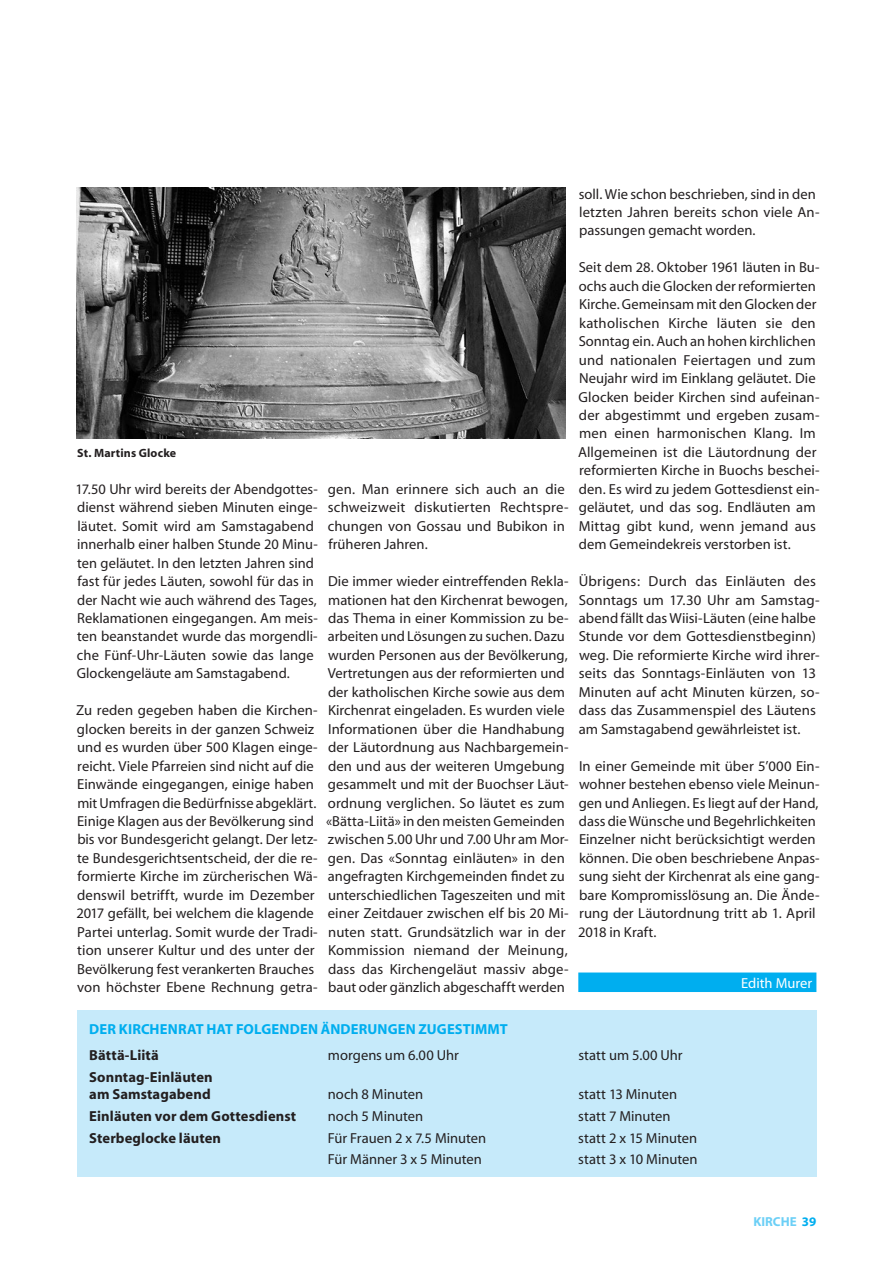
<style>
.page{position:relative;width:893px;height:1263px;background:#fff}
.page>*{position:absolute;margin:0;border:0;box-sizing:border-box;transform-origin:0 0}
.t1{font:14.55px/18.5px "Myriad";letter-spacing:.005em;color:#231f20}
.t2{font:700 14.55px/17.4px "Myriad";letter-spacing:.005em;color:#231f20}
.t3{font:700 14.55px "Myriad";letter-spacing:.01em;color:#00aeef}
.t4{font:14.55px "Myriad";color:#fff}
.t5{font:700 13.05px "Myriad";color:#6bcff6}
.t6{font:700 12px "Myriad";letter-spacing:.015em;color:#231f20}
.s1{color:#00aeef}
</style>
<div class="page">
<div style="left:578px;top:972px;width:238px;height:20px;background:#00aeef"></div>
<img style="left:77px;top:188px;width:489px;height:250px">
<div style="left:77px;top:1010px;width:739px;height:167px;background:#c6eafa"></div>
<p class="t6" style="left:77px;top:447px;width:100px">St. Martins Glocke</p>
<p class="t1" style="left:76px;top:480px;width:244px">17.50 Uhr wird bereits der Abendgottes&shy;dienst während sieben Minuten einge&shy;läutet. Somit wird am Samstagabend innerhalb einer halben Stunde 20 Minu&shy;ten geläutet. In den letzten Jahren sind fast für jedes Läuten, sowohl für das in der Nacht wie auch während des Tages, Reklamationen eingegangen. Am meis&shy;ten beanstandet wurde das morgendli&shy;che Fünf-Uhr-Läuten sowie das lange Glockengeläute am Samstagabend.</p>
<p class="t1" style="left:76px;top:702px;width:243px">Zu reden gegeben haben die Kirchen&shy;glocken bereits in der ganzen Schweiz und es wurden über 500 Klagen einge&shy;reicht. Viele Pfarreien sind nicht auf die Einwände eingegangen, einige haben mit Umfragen die Bedürfnisse abgeklärt.<br>Einige Klagen aus der Bevölkerung sind bis vor Bundesgericht gelangt. Der letz&shy;te Bundesgerichtsentscheid, der die re&shy;formierte Kirche im zürcherischen Wä&shy;denswil betrifft, wurde im Dezember 2017 gefällt, bei welchem die klagende Partei unterlag. Somit wurde der Tradi&shy;tion unserer Kultur und des unter der Bevölkerung fest verankerten Brauches von höchster Ebene Rechnung getra-</p>
<p class="t1" style="left:328px;top:480px;width:242px">gen. Man erinnere sich auch an die schweizweit diskutierten Rechtspre&shy;chungen von Gossau und Bubikon in früheren Jahren.</p>
<p class="t1" style="left:326px;top:573px;width:244px">Die immer wieder eintreffenden Rekla&shy;mationen hat den Kirchenrat bewogen, das Thema in einer Kommission zu be&shy;arbeiten und Lösungen zu suchen. Dazu wurden Personen aus der Bevölkerung, Vertretungen aus der reformierten und der katholischen Kirche sowie aus dem Kirchenrat eingeladen. Es wurden viele Informationen über die Handhabung der Läutordnung aus Nachbargemein&shy;den und aus der weiteren Umgebung gesammelt und mit der Buochser Läut&shy;ordnung verglichen. So läutet es zum «Bätta-Liitä» in den meisten Gemeinden zwischen 5.00 Uhr und 7.00 Uhr am Mor&shy;gen. Das «Sonntag einläuten» in den angefragten Kirchgemeinden findet zu unterschiedlichen Tageszeiten und mit einer Zeitdauer zwischen elf bis 20 Mi&shy;nuten statt. Grundsätzlich war in der Kommission niemand der Meinung, dass das Kirchengeläut massiv abge&shy;baut oder gänzlich abgeschafft werden</p>
<p class="t1" style="left:579px;top:185px;width:242px">soll. Wie schon beschrieben, sind in den letzten Jahren bereits schon viele An&shy;passungen gemacht worden.</p>
<p class="t1" style="left:578px;top:259px;width:243px">Seit dem 28. Oktober 1961 läuten in Bu&shy;ochs auch die Glocken der reformierten Kirche. Gemeinsam mit den Glocken der katholischen Kirche läuten sie den Sonntag ein. Auch an hohen kirchlichen und nationalen Feiertagen und zum Neujahr wird im Einklang geläutet. Die Glocken beider Kirchen sind aufeinan&shy;der abgestimmt und ergeben zusam&shy;men einen harmonischen Klang. Im Allgemeinen ist die Läutordnung der reformierten Kirche in Buochs beschei&shy;den. Es wird zu jedem Gottesdienst ein&shy;geläutet, und das sog. Endläuten am Mittag gibt kund, wenn jemand aus dem Gemeindekreis verstorben ist.</p>
<p class="t1" style="left:579px;top:573px;width:242px">Übrigens: Durch das Einläuten des Sonntags um 17.30 Uhr am Samstag&shy;abend fällt das Wiisi-Läuten (eine halbe Stunde vor dem Gottesdienstbeginn) weg. Die reformierte Kirche wird ihrer&shy;seits das Sonntags-Einläuten von 13<br>Minuten auf acht Minuten kürzen, so&shy;dass das Zusammenspiel des Läutens am Samstagabend gewährleistet ist.</p>
<p class="t1" style="left:578px;top:757px;width:243px">In einer Gemeinde mit über 5’000 Ein&shy;wohner bestehen ebenso viele Meinun&shy;gen und Anliegen. Es liegt auf der Hand, dass die Wünsche und Begehrlichkeiten Einzelner nicht berücksichtigt werden können. Die oben beschriebene Anpas&shy;sung sieht der Kirchenrat als eine gang&shy;bare Kompromisslösung an. Die Ände&shy;rung der Läutordnung tritt ab 1. April 2018 in Kraft.</p>
<p class="t4" style="left:741px;top:975px;width:73px">Edith Murer</p>
<p class="t3" style="left:89px;top:1022px;width:420px">DER KIRCHENRAT HAT FOLGENDEN ÄNDERUNGEN ZUGESTIMMT</p>
<p class="t2" style="left:89px;top:1047px;width:71px">Bättä-Liitä</p>
<p class="t1" style="left:328px;top:1047px;width:133px">morgens um 6.00 Uhr</p>
<p class="t1" style="left:578px;top:1047px;width:106px">statt um 5.00 Uhr</p>
<p class="t2" style="left:89px;top:1069px;width:125px">Sonntag-Einläuten am Samstagabend</p>
<p class="t1" style="left:328px;top:1086px;width:97px">noch 8 Minuten</p>
<p class="t1" style="left:578px;top:1086px;width:100px">statt 13 Minuten</p>
<p class="t2" style="left:89px;top:1108px;width:208px">Einläuten vor dem Gottesdienst</p>
<p class="t1" style="left:328px;top:1107px;width:97px">noch 5 Minuten</p>
<p class="t1" style="left:578px;top:1107px;width:94px">statt 7 Minuten</p>
<p class="t2" style="left:89px;top:1129px;width:133px">Sterbeglocke läuten</p>
<p class="t1" style="left:328px;top:1129px;width:160px">Für Frauen 2 x 7.5 Minuten</p>
<p class="t1" style="left:578px;top:1129px;width:120px">statt 2 x 15 Minuten</p>
<p class="t1" style="left:328px;top:1151px;width:156px">Für Männer 3 x 5 Minuten</p>
<p class="t1" style="left:578px;top:1151px;width:121px">statt 3 x 10 Minuten</p>
<p class="t5" style="left:753px;top:1215px;width:64px">KIRCHE <span class="s1">39</span></p>
</div>
